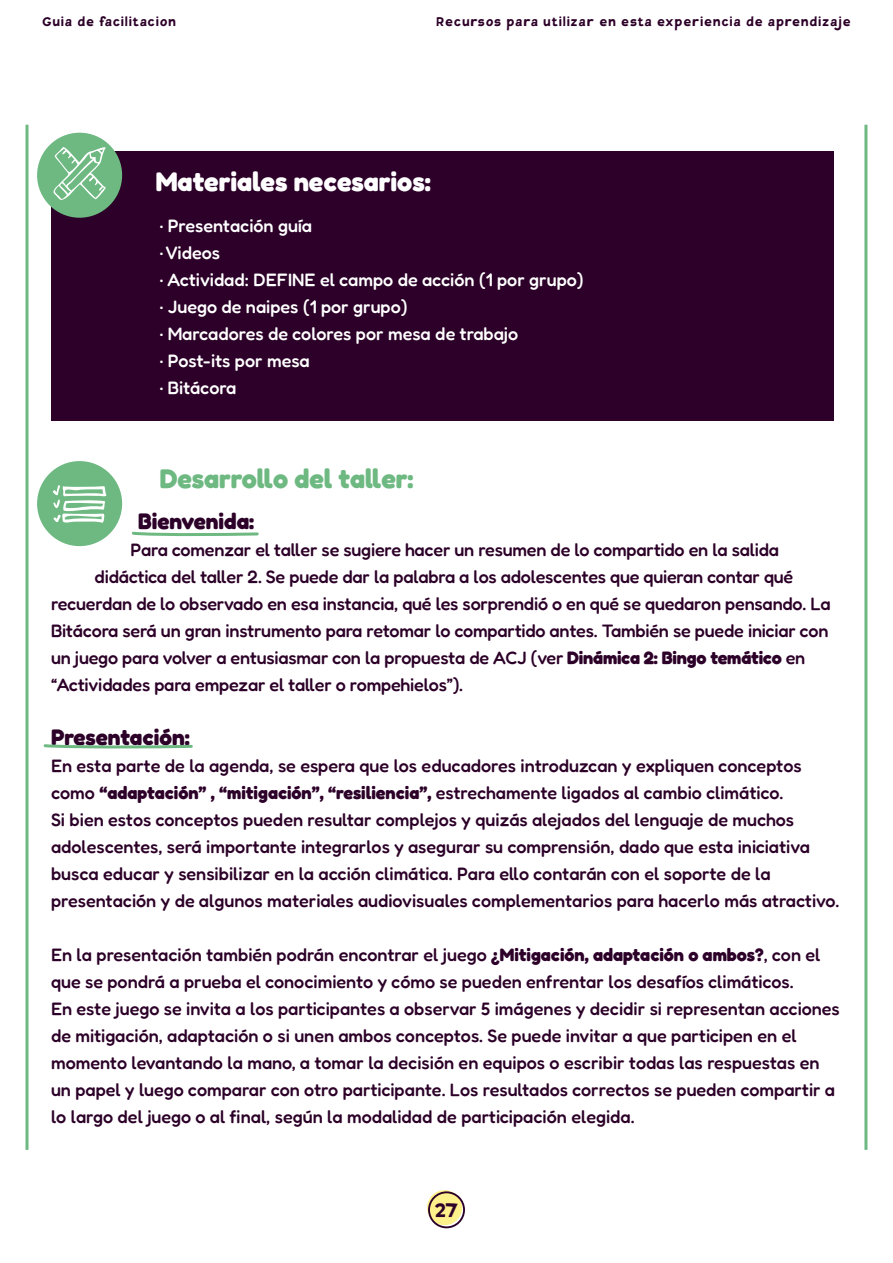
<style>
.page{position:relative;width:893px;height:1263px;background:#fff}
.page>*{position:absolute;margin:0;border:0;box-sizing:border-box;transform-origin:0 0}
.t1{font:300 27px "Fredoka";color:#fff}
.t2{font:300 27px "Fredoka";color:#6eb982}
.t3{font:700 25.5px "Tovari Sans";color:#2c0028}
.t4{font:300 22.5px "Fredoka";color:#2c0028}
.t5{font:300 18px/27px "Fredoka";color:#2c0028}
.t6{font:300 18px/27px "Fredoka";color:#fff}
.t7{font:700 16.5px "Tovari Sans";letter-spacing:.08em;color:#2c0028}
</style>
<div class="page">
<div style="left:427px;top:1190px;width:35px;height:35px;background:#fef08a;border-radius:50%"></div>
<div style="left:428px;top:1191px;width:37px;height:37px;border:2px solid #2c0028;border-radius:50%"></div>
<svg style="left:132px;top:531px;width:127px;height:6px"></svg>
<svg style="left:43px;top:744px;width:150px;height:5px"></svg>
<div style="left:51px;top:151px;width:783px;height:270px;background:#2c0028"></div>
<div style="left:37px;top:461px;width:85px;height:85px;background:#6eb982;border-radius:50%"></div>
<svg style="left:52px;top:485px;width:55px;height:38px"></svg>
<div style="left:37px;top:133px;width:85px;height:85px;background:#6eb982;border-radius:50%"></div>
<svg style="left:53px;top:147px;width:53px;height:53px"></svg>
<hr style="left:864px;top:125px;width:3px;height:1025px;background:#6eb982">
<hr style="left:26px;top:125px;width:3px;height:1025px;background:#6eb982">
<p class="t7" style="left:43px;top:5px;width:135px">Guia de facilitacion</p>
<p class="t7" style="left:437px;top:5px;width:415px">Recursos para utilizar en esta experiencia de aprendizaje</p>
<h1 class="t1" style="left:156px;top:165px;width:276px">Materiales necesarios:</h1>
<p class="t6" style="left:160px;top:212px;width:425px">· Presentación guía<br>· Videos<br>· Actividad: DEFINE el campo de acción (1 por grupo) · Juego de naipes (1 por grupo)<br>· Marcadores de colores por mesa de trabajo<br>· Post-its por mesa<br>· Bitácora</p>
<h1 class="t2" style="left:160px;top:462px;width:255px">Desarrollo del taller:</h1>
<p class="t4" style="left:138px;top:507px;width:118px">Bienvenida:</p>
<p class="t5" style="left:131px;top:536px;width:650px">Para comenzar el taller se sugiere hacer un resumen de lo compartido en la salida</p>
<p class="t5" style="left:95px;top:563px;width:700px">didáctica del taller 2. Se puede dar la palabra a los adolescentes que quieran contar qué</p>
<p class="t5" style="left:51px;top:590px;width:781px">recuerdan de lo observado en esa instancia, qué les sorprendió o en qué se quedaron pensando. La</p>
<p class="t5" style="left:51px;top:617px;width:779px">Bitácora será un gran instrumento para retomar lo compartido antes. También se puede iniciar con</p>
<p class="t5" style="left:51px;top:644px;width:756px">un juego para volver a entusiasmar con la propuesta de ACJ (ver Dinámica 2: Bingo temático en</p>
<p class="t5" style="left:51px;top:671px;width:414px">“Actividades para empezar el taller o rompehielos”).</p>
<p class="t4" style="left:51px;top:723px;width:140px">Presentación:</p>
<p class="t5" style="left:51px;top:752px;width:790px">En esta parte de la agenda, se espera que los educadores introduzcan y expliquen conceptos como “adaptación” , “mitigación”, “resiliencia”, estrechamente ligados al cambio climático.<br>Si bien estos conceptos pueden resultar complejos y quizás alejados del lenguaje de muchos adolescentes, será importante integrarlos y asegurar su comprensión, dado que esta iniciativa busca educar y sensibilizar en la acción climática. Para ello contarán con el soporte de la presentación y de algunos materiales audiovisuales complementarios para hacerlo más atractivo.</p>
<p class="t5" style="left:51px;top:941px;width:790px">En la presentación también podrán encontrar el juego ¿Mitigación, adaptación o ambos?, con el que se pondrá a prueba el conocimiento y cómo se pueden enfrentar los desafíos climáticos.<br>En este juego se invita a los participantes a observar 5 imágenes y decidir si representan acciones de mitigación, adaptación o si unen ambos conceptos. Se puede invitar a que participen en el momento levantando la mano, a tomar la decisión en equipos o escribir todas las respuestas en un papel y luego comparar con otro participante. Los resultados correctos se pueden compartir a lo largo del juego o al final, según la modalidad de participación elegida.</p>
<h2 class="t3" style="left:435px;top:1184px;width:25px">27</h2>
</div>
